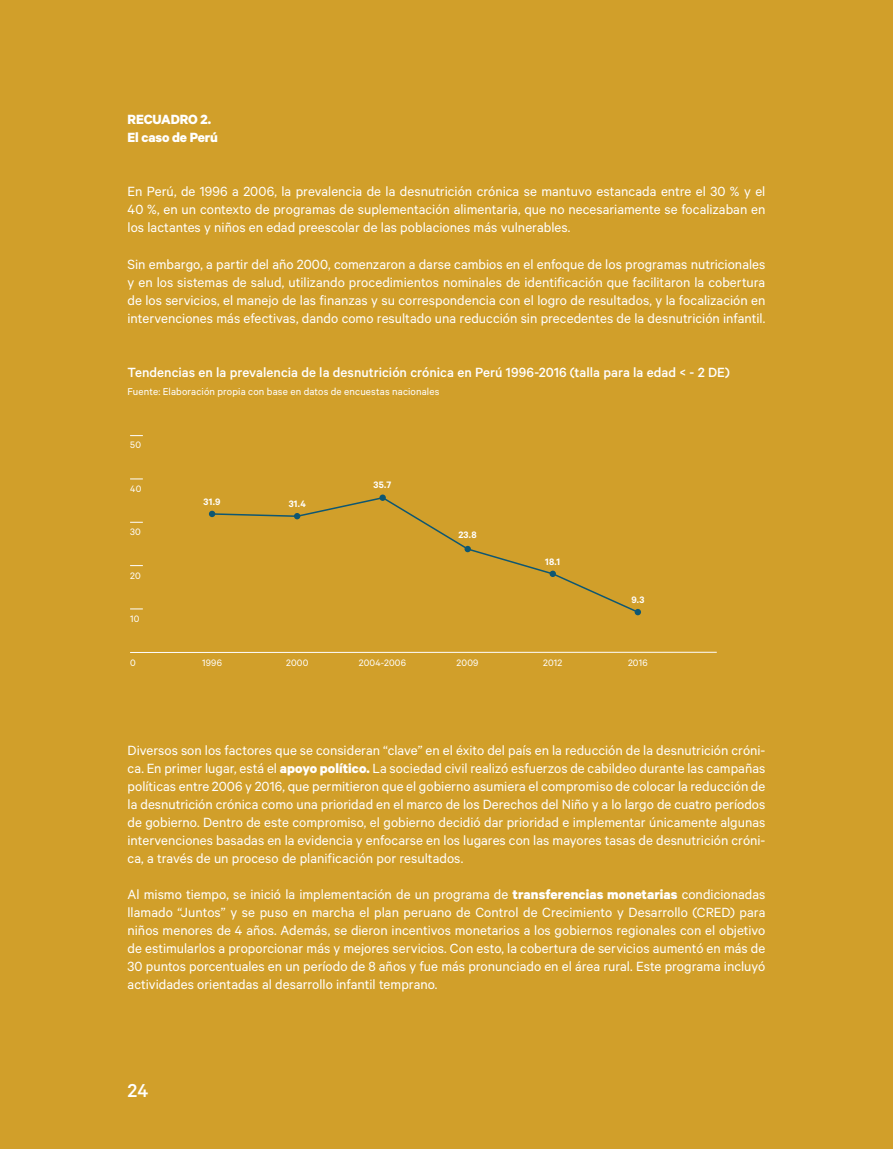
<style>
.page{position:relative;width:893px;height:1149px;background:#fff}
.page>*{position:absolute;margin:0;border:0;box-sizing:border-box;transform-origin:0 0}
.t1{font:500 21px "Calibre";color:#fff}
.Recuadro_texto{font:15px/18px "Calibre";color:#fff;text-align:justify}
.Figure_Title_recuadr{font:500 15px "Calibre";color:#fff}
.Recuadro_titulo{font:700 15px/18px "Calibre";letter-spacing:-.01em;color:#fff}
.Fuente_recuadros{font:11.25px "Calibre";letter-spacing:.01em;color:#fff}
.t2{font:10.5px "Calibre";letter-spacing:.02em;color:#fff}
.t3{font:600 10.5px "Calibre";letter-spacing:.02em;color:#fff}
.s1{font-weight:700}
</style>
<div class="page">
<div style="left:0;top:0;width:893px;height:1148px;background:#d19f2a"></div>
<svg style="left:211px;top:497px;width:425px;height:117px"></svg>
<div style="left:209px;top:510px;width:6px;height:7px;background:#0e5772;border-radius:50%"></div>
<svg style="left:294px;top:513px;width:6px;height:6px"></svg>
<div style="left:379px;top:494px;width:7px;height:6px;background:#0e5772;border-radius:50%"></div>
<div style="left:464px;top:545px;width:7px;height:7px;background:#0e5772;border-radius:50%"></div>
<div style="left:550px;top:570px;width:6px;height:7px;background:#0e5772;border-radius:50%"></div>
<div style="left:635px;top:608px;width:6px;height:7px;background:#0e5772;border-radius:50%"></div>
<svg style="left:130px;top:435px;width:13px;height:1px"></svg>
<hr style="left:130px;top:651px;width:587px;height:1px;background:#fff">
<svg style="left:130px;top:478px;width:13px;height:1px"></svg>
<svg style="left:130px;top:522px;width:13px;height:1px"></svg>
<svg style="left:130px;top:565px;width:13px;height:1px"></svg>
<svg style="left:130px;top:608px;width:13px;height:1px"></svg>
<p class="Recuadro_titulo" style="left:128px;top:110px;width:92px">RECUADRO 2.<br>El caso de Perú</p>
<p class="Recuadro_texto" style="left:128px;top:182px;width:639px">En Perú, de 1996 a 2006, la prevalencia de la desnutrición crónica se mantuvo estancada entre el 30 % y el 40 %, en un contexto de programas de suplementación alimentaria, que no necesariamente se focalizaban en los lactantes y niños en edad preescolar de las poblaciones más vulnerables.</p>
<p class="Recuadro_texto" style="left:128px;top:254px;width:639px">Sin embargo, a partir del año 2000, comenzaron a darse cambios en el enfoque de los programas nutricionales y en los sistemas de salud, utilizando procedimientos nominales de identificación que facilitaron la cobertura de los servicios, el manejo de las finanzas y su correspondencia con el logro de resultados, y la focalización en intervenciones más efectivas, dando como resultado una reducción sin precedentes de la desnutrición infantil.</p>
<p class="Figure_Title_recuadr" style="left:128px;top:363px;width:604px">Tendencias en la prevalencia de la desnutrición crónica en Perú 1996-2016 (talla para la edad &lt; - 2 DE)</p>
<p class="Fuente_recuadros" style="left:128px;top:384px;width:313px">Fuente: Elaboración propia con base en datos de encuestas nacionales</p>
<p class="t2" style="left:130px;top:438px;width:12px">50</p>
<p class="t2" style="left:130px;top:482px;width:13px">40</p>
<p class="t2" style="left:130px;top:525px;width:12px">30</p>
<p class="t2" style="left:130px;top:569px;width:12px">20</p>
<p class="t2" style="left:130px;top:612px;width:11px">10</p>
<p class="t2" style="left:130px;top:656px;width:7px">0</p>
<p class="t3" style="left:204px;top:495px;width:18px">31.9</p>
<p class="t3" style="left:289px;top:497px;width:19px">31.4</p>
<p class="t3" style="left:374px;top:478px;width:19px">35.7</p>
<p class="t3" style="left:458px;top:528px;width:20px">23.8</p>
<p class="t3" style="left:545px;top:555px;width:17px">18.1</p>
<p class="t3" style="left:631px;top:593px;width:15px">9.3</p>
<p class="t2" style="left:202px;top:656px;width:21px">1996</p>
<p class="t2" style="left:286px;top:656px;width:24px">2000</p>
<p class="t2" style="left:359px;top:656px;width:49px">2004-2006</p>
<p class="t2" style="left:457px;top:656px;width:23px">2009</p>
<p class="t2" style="left:543px;top:656px;width:21px">2012</p>
<p class="t2" style="left:628px;top:656px;width:21px">2016</p>
<p class="Recuadro_texto" style="left:128px;top:740px;width:639px">Diversos son los factores que se consideran “clave” en el éxito del país en la reducción de la desnutrición cróni&shy;ca. En primer lugar, está el <span class="s1">apoyo político.</span> La sociedad civil realizó esfuerzos de cabildeo durante las campañas políticas entre 2006 y 2016, que permitieron que el gobierno asumiera el compromiso de colocar la reducción de la desnutrición crónica como una prioridad en el marco de los Derechos del Niño y a lo largo de cuatro períodos de gobierno. Dentro de este compromiso, el gobierno decidió dar prioridad e implementar únicamente algunas intervenciones basadas en la evidencia y enfocarse en los lugares con las mayores tasas de desnutrición cróni&shy;ca, a través de un proceso de planificación por resultados.</p>
<p class="Recuadro_texto" style="left:128px;top:884px;width:639px">Al mismo tiempo, se inició la implementación de un programa de <span class="s1">transferencias monetarias</span> condicionadas llamado “Juntos” y se puso en marcha el plan peruano de Control de Crecimiento y Desarrollo (CRED) para niños menores de 4 años. Además, se dieron incentivos monetarios a los gobiernos regionales con el objetivo de estimularlos a proporcionar más y mejores servicios. Con esto, la cobertura de servicios aumentó en más de 30 puntos porcentuales en un período de 8 años y fue más pronunciado en el área rural. Este programa incluyó actividades orientadas al desarrollo infantil temprano.</p>
<h1 class="t1" style="left:128px;top:1078px;width:22px">24</h1>
</div>
